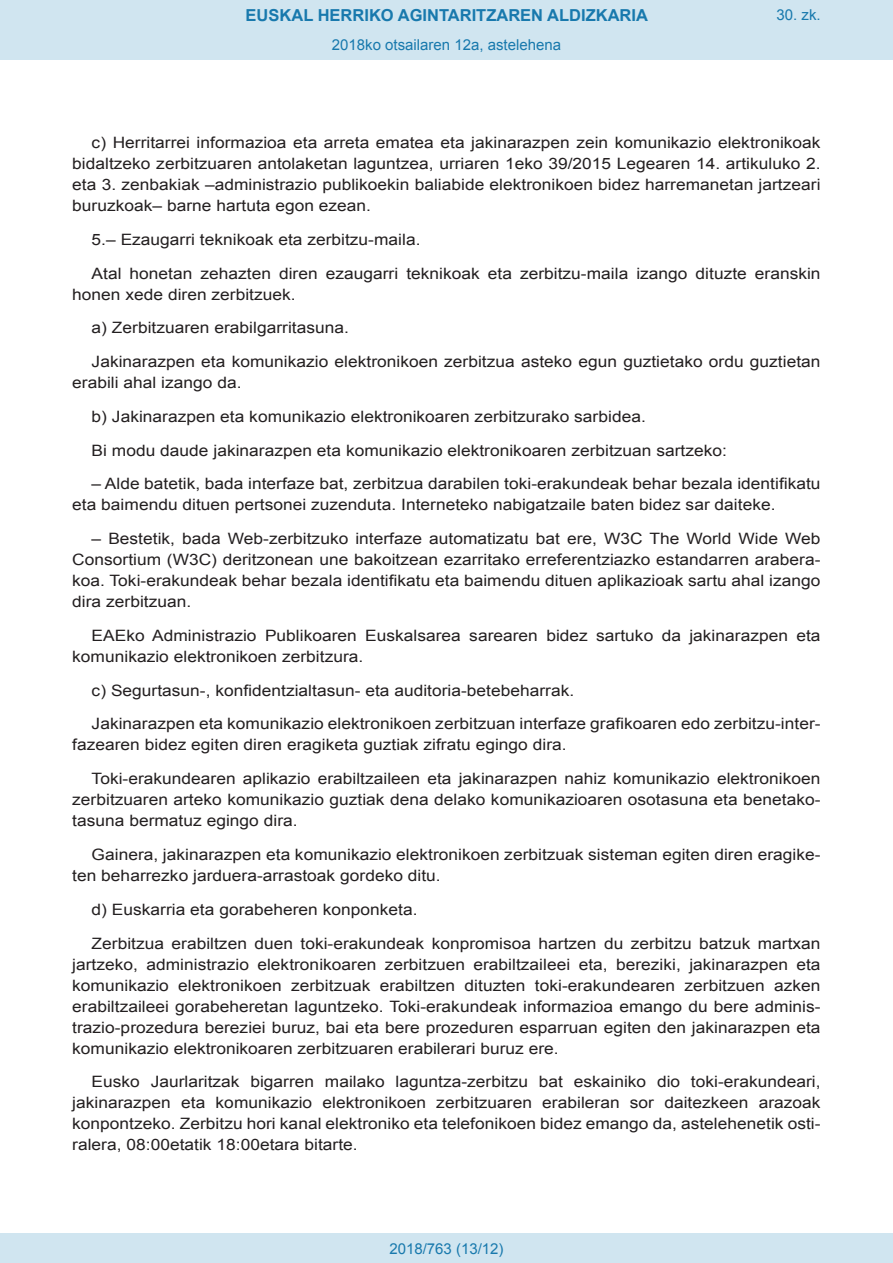
<style>
.page{position:relative;width:893px;height:1263px;background:#fff}
.page>*{position:absolute;margin:0;border:0;box-sizing:border-box;transform-origin:0 0}
.t1{font:700 16.5px "Arial";color:#1879ad}
.BOPVDetalle{font:15.6px/21px "Arial";color:#231f20;scale:1.11 1}
.Paginacion_Centro{font:15px "Arial";color:#1879ad}
</style>
<div class="page">
<div style="left:0;top:0;width:893px;height:60px;background:#d0e5f0"></div>
<div style="left:0;top:1233px;width:893px;height:30px;background:#d0e5f0"></div>
<p class="t1" style="left:246px;top:4px;width:404px">EUSKAL HERRIKO AGINTARITZAREN ALDIZKARIA</p>
<p class="Paginacion_Centro" style="left:332px;top:35px;width:231px">2018ko otsailaren 12a, astelehena</p>
<p class="Paginacion_Centro" style="left:776px;top:5px;width:46px">30. zk.</p>
<p class="BOPVDetalle" style="left:72px;top:132px;width:676px;text-align:justify;text-indent:19px">c) Herritarrei informazioa eta arreta ematea eta jakinarazpen zein komunikazio elektronikoak bidaltzeko zerbitzuaren antolaketan laguntzea, urriaren 1eko 39/2015 Legearen 14. artikuluko 2. eta 3. zenbakiak –administrazio publikoekin baliabide elektronikoen bidez harremanetan jartzeari buruzkoak– barne hartuta egon ezean.</p>
<p class="BOPVDetalle" style="left:92px;top:229px;width:298px">5.– Ezaugarri teknikoak eta zerbitzu-maila.</p>
<p class="BOPVDetalle" style="left:72px;top:263px;width:676px;text-indent:19px">Atal honetan zehazten diren ezaugarri teknikoak eta zerbitzu-maila izango dituzte eranskin honen xede diren zerbitzuek.</p>
<p class="BOPVDetalle" style="left:92px;top:318px;width:233px">a) Zerbitzuaren erabilgarritasuna.</p>
<p class="BOPVDetalle" style="left:72px;top:351px;width:676px;text-indent:19px">Jakinarazpen eta komunikazio elektronikoen zerbitzua asteko egun guztietako ordu guztietan erabili ahal izango da.</p>
<p class="BOPVDetalle" style="left:92px;top:406px;width:501px">b) Jakinarazpen eta komunikazio elektronikoaren zerbitzurako sarbidea.</p>
<p class="BOPVDetalle" style="left:92px;top:440px;width:574px">Bi modu daude jakinarazpen eta komunikazio elektronikoaren zerbitzuan sartzeko:</p>
<p class="BOPVDetalle" style="left:72px;top:474px;width:676px;text-indent:19px">– Alde batetik, bada interfaze bat, zerbitzua darabilen toki-erakundeak behar bezala identifikatu eta baimendu dituen pertsonei zuzenduta. Interneteko nabigatzaile baten bidez sar daiteke.</p>
<p class="BOPVDetalle" style="left:72px;top:528px;width:676px;text-align:justify;text-indent:19px">– Bestetik, bada Web-zerbitzuko interfaze automatizatu bat ere, W3C The World Wide Web Consortium (W3C) deritzonean une bakoitzean ezarritako erreferentziazko estandarren arabera&shy;koa. Toki-erakundeak behar bezala identifikatu eta baimendu dituen aplikazioak sartu ahal izango dira zerbitzuan.</p>
<p class="BOPVDetalle" style="left:72px;top:625px;width:676px;text-indent:19px">EAEko Administrazio Publikoaren Euskalsarea sarearen bidez sartuko da jakinarazpen eta komunikazio elektronikoen zerbitzura.</p>
<p class="BOPVDetalle" style="left:92px;top:680px;width:436px">c) Segurtasun-, konfidentzialtasun- eta auditoria-betebeharrak.</p>
<p class="BOPVDetalle" style="left:72px;top:714px;width:676px;text-indent:19px">Jakinarazpen eta komunikazio elektronikoen zerbitzuan interfaze grafikoaren edo zerbitzu-inter&shy;fazearen bidez egiten diren eragiketa guztiak zifratu egingo dira.</p>
<p class="BOPVDetalle" style="left:72px;top:768px;width:676px;text-align:justify;text-indent:19px">Toki-erakundearen aplikazio erabiltzaileen eta jakinarazpen nahiz komunikazio elektronikoen zerbitzuaren arteko komunikazio guztiak dena delako komunikazioaren osotasuna eta benetako&shy;tasuna bermatuz egingo dira.</p>
<p class="BOPVDetalle" style="left:72px;top:844px;width:676px;text-indent:19px">Gainera, jakinarazpen eta komunikazio elektronikoen zerbitzuak sisteman egiten diren eragike&shy;ten beharrezko jarduera-arrastoak gordeko ditu.</p>
<p class="BOPVDetalle" style="left:92px;top:899px;width:295px">d) Euskarria eta gorabeheren konponketa.</p>
<p class="BOPVDetalle" style="left:72px;top:933px;width:676px;text-align:justify;text-indent:19px">Zerbitzua erabiltzen duen toki-erakundeak konpromisoa hartzen du zerbitzu batzuk martxan jartzeko, administrazio elektronikoaren zerbitzuen erabiltzaileei eta, bereziki, jakinarazpen eta komunikazio elektronikoen zerbitzuak erabiltzen dituzten toki-erakundearen zerbitzuen azken erabiltzaileei gorabeheretan laguntzeko. Toki-erakundeak informazioa emango du bere adminis&shy;trazio-prozedura bereziei buruz, bai eta bere prozeduren esparruan egiten den jakinarazpen eta komunikazio elektronikoaren zerbitzuaren erabilerari buruz ere.</p>
<p class="BOPVDetalle" style="left:72px;top:1071px;width:676px;text-align:justify;text-indent:19px">Eusko Jaurlaritzak bigarren mailako laguntza-zerbitzu bat eskainiko dio toki-erakundeari, jakinarazpen eta komunikazio elektronikoen zerbitzuaren erabileran sor daitezkeen arazoak konpontzeko. Zerbitzu hori kanal elektroniko eta telefonikoen bidez emango da, astelehenetik osti&shy;ralera, 08:00etatik 18:00etara bitarte.</p>
<p class="Paginacion_Centro" style="left:389px;top:1238px;width:116px">2018/763 (13/12)</p>
</div>
